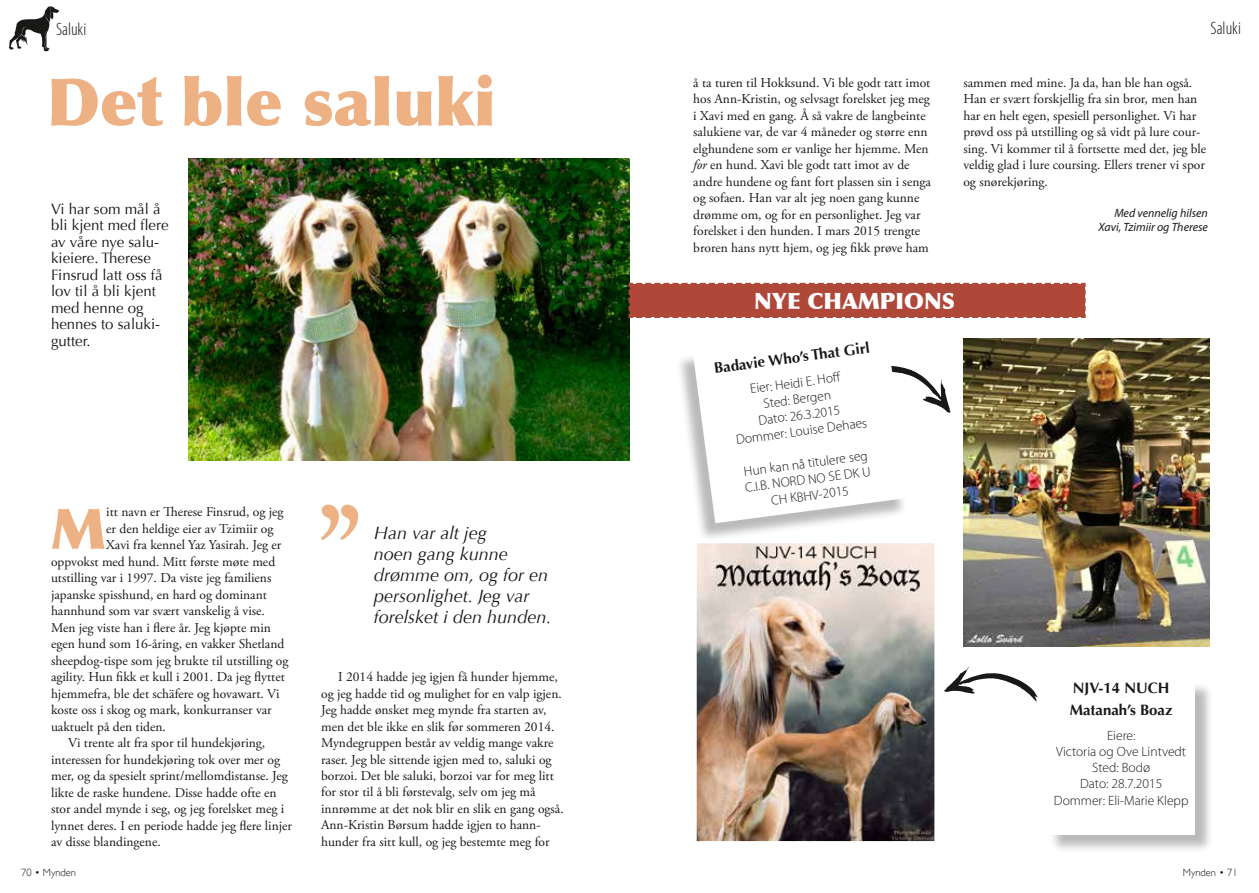
<style>
.page{position:relative;width:1259px;height:893px;background:#fff}
.page>*{position:absolute;margin:0;border:0;box-sizing:border-box;transform-origin:0 0}
.t1{font:900 66px "Optima";color:#edb183}
.t2{font:900 56.4px "Optima";color:#edb183}
.t3{font:900 22.5px "Optima";color:#fff}
.t4{font:italic 18px/21px "Optima";color:#181816}
.t5{font:300 condensed 18px "Myriad Pro";color:#181816}
.t6{font:15px/16.5px "Optima";color:#181816}
.t7{font:700 15px/21.6px "Optima";color:#181816}
.t8{font:13.5px/16.5px "Adobe Garamond Pro";color:#181816}
.t9{font:300 13.5px/16.2px "Myriad Pro";color:#181816;text-align:center}
.t10{font:italic 12px/14.4px "Myriad Pro";color:#181816;text-align:right}
.t11{font:300 10.5px "Gill Sans";color:#181816}
.s1{font-style:italic}
</style>
<div class="page">
<svg style="left:9px;top:6px;width:50px;height:45px"></svg>
<img style="left:189px;top:158px;width:440px;height:302px">
<img style="left:963px;top:338px;width:246px;height:308px">
<img style="left:697px;top:544px;width:237px;height:296px">
<div style="left:693px;top:540px;width:245px;height:304px;border:3px solid #fff"></div>
<svg style="left:321px;top:505px;width:37px;height:35px"></svg>
<svg style="left:944px;top:666px;width:94px;height:36px"></svg>
<svg style="left:627px;top:281px;width:459px;height:38px"></svg>
<div style="left:676px;top:330px;width:231px;height:212px;background:#181816;opacity:.3"></div>
<svg style="left:692px;top:330px;width:258px;height:193px"></svg>
<div style="left:1049px;top:682px;width:164px;height:172px;background:#181816;opacity:.3"></div>
<div style="left:1047px;top:680px;width:148px;height:155px;background:#fff"></div>
<h3 class="t5" style="left:56px;top:19px;width:32px">Saluki</h3>
<h3 class="t5" style="left:1210px;top:18px;width:32px">Saluki</h3>
<h1 class="t1" style="left:47px;top:62px;width:450px">Det ble saluki</h1>
<p class="t6" style="left:51px;top:201px;width:119px">Vi har som mål å bli kjent med flere av våre nye salu&shy;kieiere. Therese<br>Finsrud latt oss få lov til å bli kjent med henne og hennes to saluki&shy;gutter.</p>
<h2 class="t2" style="left:51px;top:495px;width:57px">M</h2>
<p class="t8" style="left:106px;top:504px;width:179px">itt navn er Therese Finsrud, og jeg</p>
<p class="t8" style="left:106px;top:520px;width:169px">er den heldige eier av Tzimiir og</p>
<p class="t8" style="left:106px;top:537px;width:177px">Xavi fra kennel Yaz Yasirah. Jeg er</p>
<p class="t8" style="left:51px;top:553px;width:226px">oppvokst med hund. Mitt første møte med</p>
<p class="t8" style="left:51px;top:570px;width:222px">utstilling var i 1997. Da viste jeg familiens</p>
<p class="t8" style="left:51px;top:586px;width:217px">japanske spisshund, en hard og dominant</p>
<p class="t8" style="left:51px;top:603px;width:215px">hannhund som var svært vanskelig å vise.</p>
<p class="t8" style="left:51px;top:619px;width:221px">Men jeg viste han i flere år. Jeg kjøpte min</p>
<p class="t8" style="left:51px;top:636px;width:235px">egen hund som 16-åring, en vakker Shetland</p>
<p class="t8" style="left:51px;top:652px;width:239px">sheepdog-tispe som jeg brukte til utstilling og</p>
<p class="t8" style="left:51px;top:669px;width:235px">agility. Hun fikk et kull i 2001. Da jeg flyttet</p>
<p class="t8" style="left:51px;top:685px;width:230px">hjemmefra, ble det schäfere og hovawart. Vi</p>
<p class="t8" style="left:51px;top:702px;width:222px">koste oss i skog og mark, konkurranser var</p>
<p class="t8" style="left:51px;top:718px;width:116px">uaktuelt på den tiden.</p>
<p class="t8" style="left:68px;top:735px;width:199px">Vi trente alt fra spor til hundekjøring,</p>
<p class="t8" style="left:51px;top:751px;width:230px">interessen for hundekjøring tok over mer og</p>
<p class="t8" style="left:51px;top:768px;width:238px">mer, og da spesielt sprint/mellomdistanse. Jeg</p>
<p class="t8" style="left:51px;top:784px;width:227px">likte de raske hundene. Disse hadde ofte en</p>
<p class="t8" style="left:51px;top:801px;width:235px">stor andel mynde i seg, og jeg forelsket meg i</p>
<p class="t8" style="left:51px;top:817px;width:242px">lynnet deres. I en periode hadde jeg flere linjer</p>
<p class="t8" style="left:51px;top:834px;width:111px">av disse blandingene.</p>
<h3 class="t4" style="left:374px;top:522px;width:179px">Han var alt jeg<br>noen gang kunne drømme om, og for en personlighet. Jeg var forelsket i den hunden.</h3>
<p class="t8" style="left:321px;top:669px;width:244px;text-indent:17px">I 2014 hadde jeg igjen få hunder hjemme, og jeg hadde tid og mulighet for en valp igjen.<br>Jeg hadde ønsket meg mynde fra starten av, men det ble ikke en slik før sommeren 2014.<br>Myndegruppen består av veldig mange vakre raser. Jeg ble sittende igjen med to, saluki og borzoi. Det ble saluki, borzoi var for meg litt for stor til å bli førstevalg, selv om jeg må innrømme at det nok blir en slik en gang også.<br>Ann-Kristin Børsum hadde igjen to hann&shy;hunder fra sitt kull, og jeg bestemte meg for</p>
<p class="t8" style="left:693px;top:75px;width:239px">å ta turen til Hokksund. Vi ble godt tatt imot hos Ann-Kristin, og selvsagt forelsket jeg meg i Xavi med en gang. Å så vakre de langbeinte salukiene var, de var 4 måneder og større enn elghundene som er vanlige her hjemme. Men <span class="s1">for</span> en hund. Xavi ble godt tatt imot av de andre hundene og fant fort plassen sin i senga og sofaen. Han var alt jeg noen gang kunne drømme om, og for en personlighet. Jeg var forelsket i den hunden. I mars 2015 trengte broren hans nytt hjem, og jeg fikk prøve ham</p>
<p class="t8" style="left:963px;top:75px;width:244px">sammen med mine. Ja da, han ble han også.<br>Han er svært forskjellig fra sin bror, men han har en helt egen, spesiell personlighet. Vi har prøvd oss på utstilling og så vidt på lure cour&shy;sing. Vi kommer til å fortsette med det, jeg ble veldig glad i lure coursing. Ellers trener vi spor og snørekjøring.</p>
<p class="t10" style="left:1098px;top:206px;width:111px">Med vennelig hilsen<br>Xavi, Tzimiir og Therese</p>
<h3 class="t3" style="left:754px;top:287px;width:202px">NYE CHAMPIONS</h3>
<p class="t7" style="left:713px;top:358px;width:158px;rotate:-8deg">Badavie Who’s That Girl</p>
<p class="t9" style="left:729px;top:383px;width:134px;rotate:-7deg">Eier: Heidi E. Hoff<br>Sted: Bergen<br>Dato: 26.3.2015<br>Dommer: Louise Dehaes</p>
<p class="t9" style="left:742px;top:463px;width:128px;rotate:-7deg">Hun kan nå titulere seg<br>C.I.B. NORD NO SE DK U<br>CH KBHV-2015</p>
<p class="t7" style="left:1069px;top:678px;width:104px">NJV-14 NUCH<br>Matanah’s Boaz</p>
<p class="t9" style="left:1054px;top:727px;width:136px">Eiere:<br>Victoria og Ove Lintvedt<br>Sted: Bodø<br>Dato: 28.7.2015<br>Dommer: Eli-Marie Klepp</p>
<p class="t11" style="left:21px;top:866px;width:56px">70 • Mynden</p>
<p class="t11" style="left:1182px;top:866px;width:56px">Mynden • 71</p>
</div>
